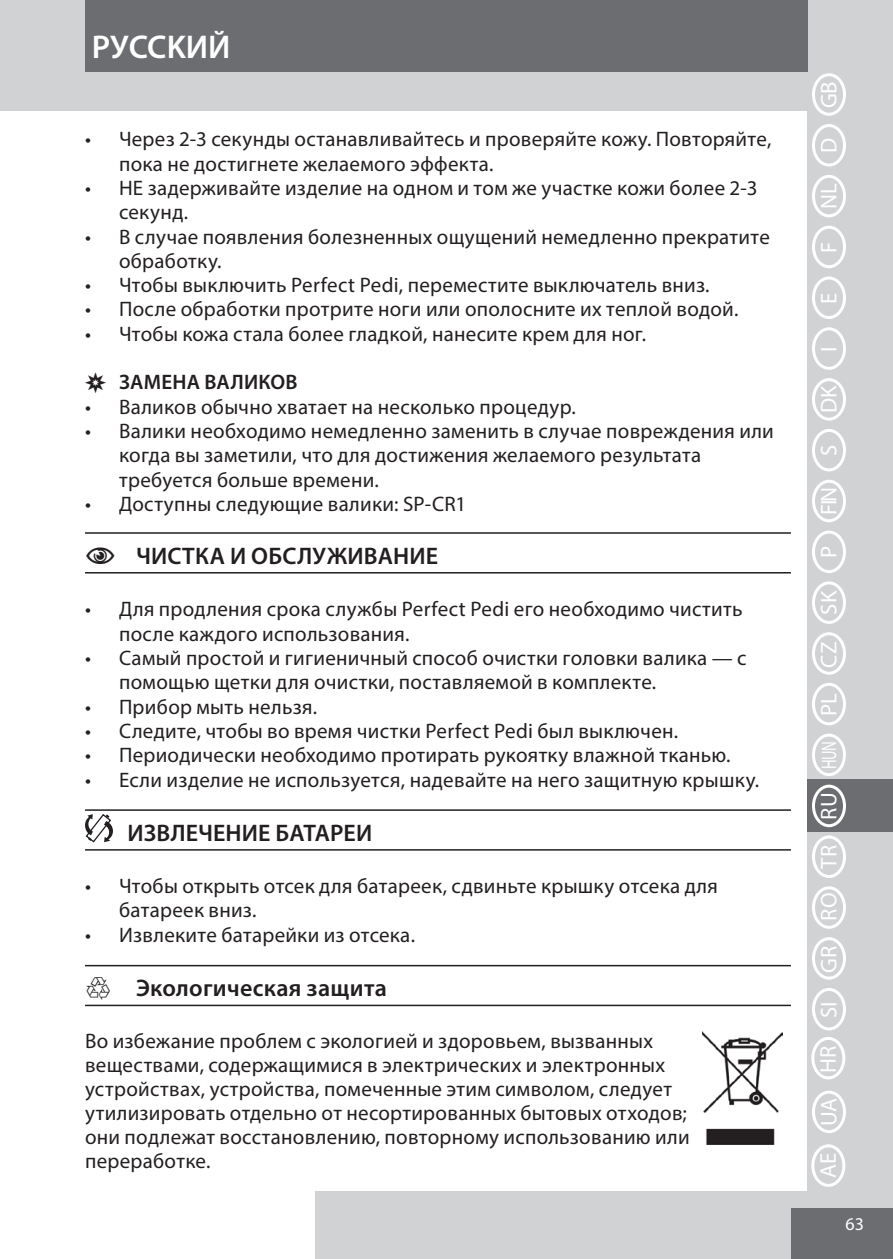
<style>
.page{position:relative;width:893px;height:1259px;background:#fff}
.page>*{position:absolute;margin:0;border:0;box-sizing:border-box;transform-origin:0 0}
.t1{font:600 33px "Myriad Pro";color:#fff}
.heading{font:600 24px "Myriad Pro";letter-spacing:.01em;color:#231f20}
.t2{font:22.8px "Myriad Pro";color:#fff}
.default{font:21px/24.3px "Myriad Pro";letter-spacing:.015em;color:#231f20}
.default-2{font:600 21px "Myriad Pro";letter-spacing:.01em;color:#231f20}
.t3{font:21px "Myriad Pro";color:#fff;scale:.7 1}
.t4{font:18px "Myriad Pro";color:#fff}
.s1{font-family:"Myriad Graphics";font-weight:400}
.s2{font-family:"Myriad Points";font-weight:400}
</style>
<div class="page">
<div style="left:315px;top:1191px;width:578px;height:68px;background:#d1d2d4"></div>
<div style="left:791px;top:1208px;width:102px;height:51px;background:#6c6d70"></div>
<div style="left:0;top:0;width:893px;height:111px;background:#d1d2d4"></div>
<div style="left:85px;top:0;width:723px;height:72px;background:#6c6d70"></div>
<div style="left:808px;top:90px;width:85px;height:1111px;background:#d1d2d4"></div>
<hr style="left:85px;top:532px;width:706px;height:2px;background:#231f20">
<hr style="left:85px;top:572px;width:706px;height:1px;background:#231f20">
<hr style="left:85px;top:809px;width:706px;height:2px;background:#231f20">
<hr style="left:85px;top:849px;width:706px;height:1px;background:#231f20">
<hr style="left:85px;top:965px;width:706px;height:1px;background:#231f20">
<hr style="left:85px;top:1004px;width:706px;height:2px;background:#231f20">
<svg style="left:85px;top:814px;width:28px;height:29px"></svg>
<div style="left:808px;top:779px;width:85px;height:53px;background:#6c6d70"></div>
<div style="left:812px;top:73px;width:34px;height:43px;border:3px solid #fff;border-radius:50%"></div>
<div style="left:812px;top:124px;width:34px;height:43px;border:3px solid #fff;border-radius:50%"></div>
<div style="left:812px;top:175px;width:34px;height:42px;border:3px solid #fff;border-radius:50%"></div>
<div style="left:812px;top:226px;width:34px;height:42px;border:3px solid #fff;border-radius:50%"></div>
<div style="left:812px;top:276px;width:34px;height:43px;border:3px solid #fff;border-radius:50%"></div>
<div style="left:812px;top:327px;width:34px;height:43px;border:3px solid #fff;border-radius:50%"></div>
<div style="left:812px;top:378px;width:34px;height:43px;border:3px solid #fff;border-radius:50%"></div>
<div style="left:812px;top:429px;width:34px;height:42px;border:3px solid #fff;border-radius:50%"></div>
<div style="left:812px;top:480px;width:34px;height:42px;border:3px solid #fff;border-radius:50%"></div>
<div style="left:812px;top:530px;width:34px;height:43px;border:3px solid #fff;border-radius:50%"></div>
<div style="left:812px;top:581px;width:34px;height:43px;border:3px solid #fff;border-radius:50%"></div>
<div style="left:812px;top:632px;width:34px;height:43px;border:3px solid #fff;border-radius:50%"></div>
<div style="left:812px;top:733px;width:34px;height:43px;border:3px solid #fff;border-radius:50%"></div>
<div style="left:812px;top:683px;width:34px;height:42px;border:3px solid #fff;border-radius:50%"></div>
<div style="left:812px;top:784px;width:34px;height:43px;border:3px solid #fff;border-radius:50%"></div>
<div style="left:812px;top:835px;width:34px;height:43px;border:3px solid #fff;border-radius:50%"></div>
<div style="left:812px;top:886px;width:34px;height:43px;border:3px solid #fff;border-radius:50%"></div>
<div style="left:812px;top:937px;width:34px;height:42px;border:3px solid #fff;border-radius:50%"></div>
<div style="left:812px;top:988px;width:34px;height:42px;border:3px solid #fff;border-radius:50%"></div>
<div style="left:811px;top:1144px;width:34px;height:42px;border:3px solid #fff;border-radius:50%"></div>
<div style="left:811px;top:1037px;width:34px;height:42px;border:3px solid #fff;border-radius:50%"></div>
<div style="left:812px;top:1090px;width:34px;height:43px;border:3px solid #fff;border-radius:50%"></div>
<img style="left:703px;top:1032px;width:79px;height:112px">
<p class="t1" style="left:92px;top:25px;width:140px">PУCCKИЙ</p>
<p class="default" style="left:119px;top:127px;width:654px;text-indent:-34px">• Через 2-3 секунды останавливайтесь и проверяйте кожу. Повторяйте, пока не достигнете желаемого эффекта.</p>
<p class="default" style="left:119px;top:175px;width:640px;text-indent:-34px">• НЕ задерживайте изделие на одном и том же участке кожи более 2-3 секунд.</p>
<p class="default" style="left:119px;top:224px;width:652px;text-indent:-34px">• В случае появления болезненных ощущений немедленно прекратите обработку.</p>
<p class="default" style="left:85px;top:273px;width:626px">• Чтобы выключить Perfect Pedi, переместите выключатель вниз.</p>
<p class="default" style="left:85px;top:297px;width:655px">• После обработки протрите ноги или ополосните их теплой водой.</p>
<p class="default" style="left:85px;top:321px;width:562px">• Чтобы кожа стала более гладкой, нанесите крем для ног.</p>
<p class="default-2" style="left:85px;top:369px;width:214px"><span class="s1">,</span> ЗАМЕНА ВАЛИКОВ</p>
<p class="default" style="left:85px;top:394px;width:492px">• Валиков обычно хватает на несколько процедур.</p>
<p class="default" style="left:119px;top:418px;width:656px;text-indent:-34px">• Валики необходимо немедленно заменить в случае повреждения или когда вы заметили, что для достижения желаемого результата требуется больше времени.</p>
<p class="default" style="left:85px;top:491px;width:383px">• Доступны следующие валики: SP-CR1</p>
<p class="heading" style="left:85px;top:540px;width:354px"><span class="s2">C</span> ЧИСТКА И ОБСЛУЖИВАНИЕ</p>
<p class="default" style="left:119px;top:597px;width:625px;text-indent:-34px">• Для продления срока службы Perfect Pedi его необходимо чистить после каждого использования.</p>
<p class="default" style="left:119px;top:645px;width:629px;text-indent:-34px">• Самый простой и гигиеничный способ очистки головки валика — с помощью щетки для очистки, поставляемой в комплекте.</p>
<p class="default" style="left:85px;top:694px;width:233px">• Прибор мыть нельзя.</p>
<p class="default" style="left:85px;top:718px;width:595px">• Следите, чтобы во время чистки Perfect Pedi был выключен.</p>
<p class="default" style="left:85px;top:742px;width:647px">• Периодически необходимо протирать рукоятку влажной тканью.</p>
<p class="default" style="left:85px;top:767px;width:676px">• Если изделие не используется, надевайте на него защитную крышку.</p>
<p class="heading" style="left:128px;top:817px;width:246px">ИЗВЛЕЧЕНИЕ БАТАРЕИ</p>
<p class="default" style="left:119px;top:873px;width:600px;text-indent:-34px">• Чтобы открыть отсек для батареек, сдвиньте крышку отсека для батареек вниз.</p>
<p class="default" style="left:85px;top:922px;width:331px">• Извлеките батарейки из отсека.</p>
<p class="heading" style="left:85px;top:973px;width:303px"><span class="s2">H</span> Экологическая защита</p>
<p class="default" style="left:85px;top:1029px;width:606px">Во избежание проблем с экологией и здоровьем, вызванных веществами, содержащимися в электрических и электронных устройствах, устройства, помеченные этим символом, следует утилизировать отдельно от несортированных бытовых отходов; они подлежат восстановлению, повторному использованию или переработке.</p>
<p class="t2" style="left:815px;top:108px;width:29px;rotate:-90deg">GB</p>
<p class="t2" style="left:815px;top:153px;width:17px;rotate:-90deg">D</p>
<p class="t2" style="left:815px;top:209px;width:27px;rotate:-90deg">NL</p>
<p class="t2" style="left:815px;top:253px;width:13px;rotate:-90deg">F</p>
<p class="t2" style="left:815px;top:303px;width:13px;rotate:-90deg">E</p>
<p class="t2" style="left:815px;top:351px;width:7px;rotate:-90deg">I</p>
<p class="t2" style="left:815px;top:413px;width:29px;rotate:-90deg">DK</p>
<p class="t2" style="left:815px;top:456px;width:13px;rotate:-90deg">S</p>
<p class="t2" style="left:815px;top:515px;width:30px;rotate:-90deg">FIN</p>
<p class="t2" style="left:815px;top:558px;width:14px;rotate:-90deg">P</p>
<p class="t2" style="left:815px;top:614px;width:25px;rotate:-90deg">SK</p>
<p class="t2" style="left:815px;top:667px;width:27px;rotate:-90deg">CZ</p>
<p class="t2" style="left:815px;top:715px;width:24px;rotate:-90deg">PL</p>
<p class="t3" style="left:816px;top:769px;width:40px;rotate:-90deg">HUN</p>
<p class="t2" style="left:815px;top:819px;width:28px;rotate:-90deg">RU</p>
<p class="t2" style="left:815px;top:868px;width:25px;rotate:-90deg">TR</p>
<p class="t2" style="left:815px;top:920px;width:30px;rotate:-90deg">RO</p>
<p class="t2" style="left:815px;top:973px;width:28px;rotate:-90deg">GR</p>
<p class="t2" style="left:815px;top:1017px;width:18px;rotate:-90deg">SI</p>
<p class="t2" style="left:814px;top:1072px;width:29px;rotate:-90deg">HR</p>
<p class="t2" style="left:815px;top:1126px;width:29px;rotate:-90deg">UA</p>
<p class="t2" style="left:814px;top:1178px;width:27px;rotate:-90deg">AE</p>
<p class="t4" style="left:845px;top:1212px;width:20px">63</p>
</div>
